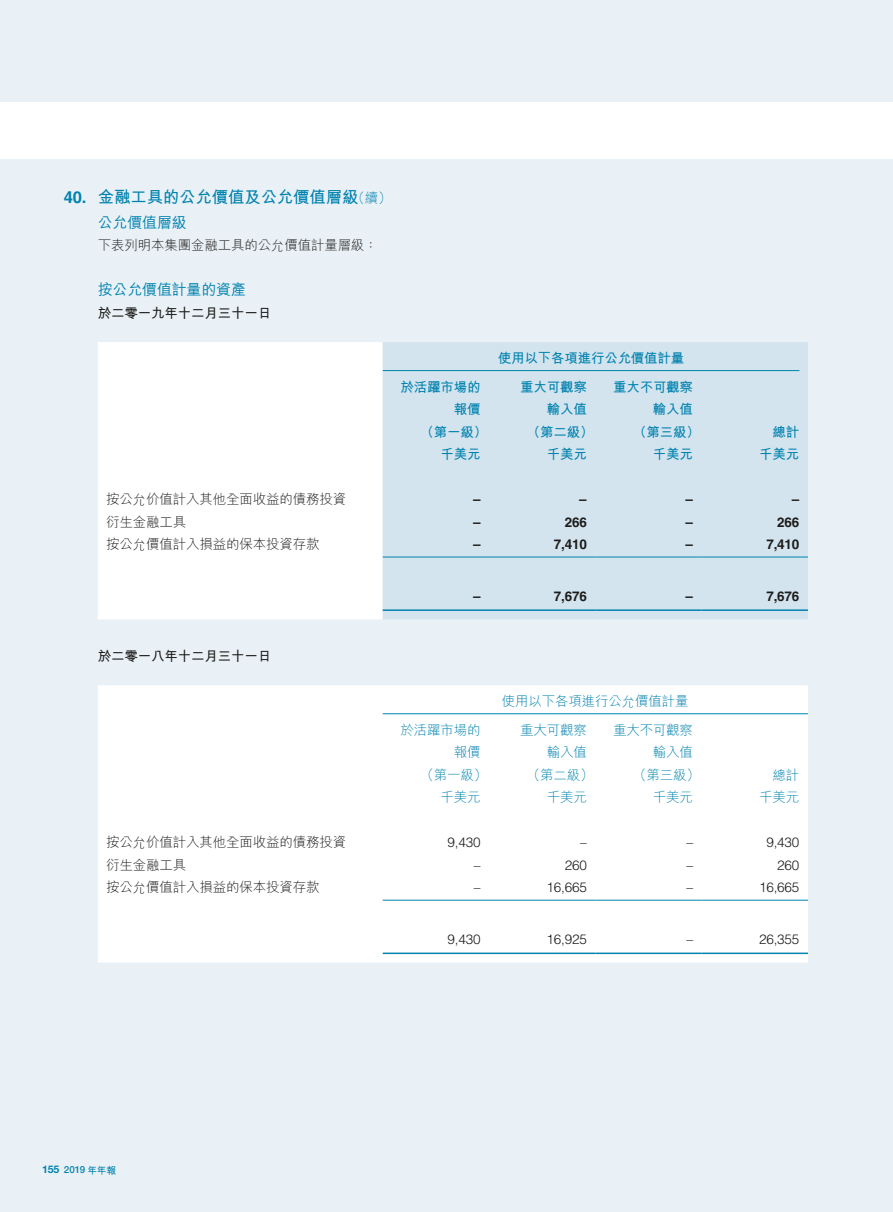
<style>
.page{position:relative;width:893px;height:1212px;background:#eaf1f6}
.page>*{position:absolute;margin:0;border:0;box-sizing:border-box;transform-origin:0 0}
.t1{font:700 16.5px "M Hei HK";letter-spacing:-.015em;color:#0082af}
.t2{font:700 16.5px "Helvetica LT Std";color:#0082af}
.t3{font:500 15px "M Hei HK";letter-spacing:-.015em;color:#0082af}
.t4{font:300 13.5px "M Hei HK";letter-spacing:-.015em;color:#1c1c1b}
.t5{font:300 13.5px/22.5px "M Hei HK";letter-spacing:-.015em;color:#0082af;text-align:right}
.t6{font:700 13.5px/22.5px "M Hei HK";letter-spacing:-.015em;color:#0082af;text-align:right}
.t7{font:300 13.5px "Helvetica LT Std";letter-spacing:-.015em;color:#1c1c1b}
.t8{font:700 13.5px "Helvetica LT Std";letter-spacing:-.015em;color:#1c1c1b}
.t9{font:700 13.5px "M Hei HK";letter-spacing:-.015em;color:#1c1c1b}
.t10{font:500 9.75px "Helvetica Neue LT Std";color:#0082af}
.s1{font-weight:700;font-size:10.5px}
.s2{font-family:"M Hei HK";font-weight:700}
</style>
<div class="page">
<div style="left:0;top:102px;width:893px;height:56px;background:#fff"></div>
<div style="left:98px;top:342px;width:285px;height:277px;background:#fff"></div>
<div style="left:383px;top:342px;width:425px;height:277px;background:#d4e4ee"></div>
<hr style="left:383px;top:370px;width:416px;height:1px;background:#0082af">
<hr style="left:383px;top:557px;width:106px;height:1px;background:#0082af">
<hr style="left:489px;top:557px;width:106px;height:1px;background:#0082af">
<hr style="left:595px;top:557px;width:107px;height:1px;background:#0082af">
<hr style="left:702px;top:557px;width:106px;height:1px;background:#0082af">
<hr style="left:383px;top:609px;width:106px;height:2px;background:#0082af">
<hr style="left:489px;top:609px;width:106px;height:2px;background:#0082af">
<hr style="left:595px;top:609px;width:107px;height:2px;background:#0082af">
<hr style="left:702px;top:609px;width:106px;height:2px;background:#0082af">
<div style="left:98px;top:685px;width:710px;height:277px;background:#fff"></div>
<hr style="left:383px;top:713px;width:425px;height:1px;background:#0082af">
<hr style="left:383px;top:900px;width:106px;height:1px;background:#0082af">
<hr style="left:489px;top:900px;width:106px;height:1px;background:#0082af">
<hr style="left:595px;top:900px;width:107px;height:1px;background:#0082af">
<hr style="left:702px;top:900px;width:106px;height:1px;background:#0082af">
<hr style="left:383px;top:952px;width:106px;height:2px;background:#0082af">
<hr style="left:489px;top:952px;width:106px;height:2px;background:#0082af">
<hr style="left:595px;top:952px;width:107px;height:2px;background:#0082af">
<hr style="left:702px;top:952px;width:106px;height:2px;background:#0082af">
<p class="t2" style="left:64px;top:187px;width:24px">40.</p>
<p class="t1" style="left:98px;top:185px;width:262px">金融工具的公允價值及公允價值層級</p>
<p class="t5" style="left:352px;top:186px;width:42px">（續(</p>
<p class="t3" style="left:98px;top:211px;width:91px">公允價值層級</p>
<p class="t4" style="left:98px;top:236px;width:281px">下表列明本集團金融工具的公允價值計量層級：</p>
<p class="t3" style="left:98px;top:279px;width:150px">按公允價值計量的資產</p>
<p class="t9" style="left:98px;top:303px;width:175px">於二零一九年十二月三十一日</p>
<p class="t4" style="left:106px;top:490px;width:242px">按公允价值計入其他全面收益的債務投資</p>
<p class="t4" style="left:106px;top:512px;width:82px">衍生金融工具</p>
<p class="t4" style="left:106px;top:535px;width:215px">按公允價值計入損益的保本投資存款</p>
<p class="t6" style="left:400px;top:374px;width:82px">於活躍市場的</p>
<p class="t6" style="left:454px;top:397px;width:28px">報價</p>
<p class="t6" style="left:420px;top:419px;width:68px">（第一級(</p>
<p class="t6" style="left:440px;top:442px;width:42px">千美元</p>
<p class="t8" style="left:473px;top:491px;width:9px">–</p>
<p class="t8" style="left:473px;top:514px;width:9px">–</p>
<p class="t8" style="left:473px;top:536px;width:9px">–</p>
<p class="t8" style="left:473px;top:588px;width:9px">–</p>
<p class="t6" style="left:498px;top:346px;width:188px">使用以下各項進行公允價值計量</p>
<p class="t6" style="left:520px;top:375px;width:68px">重大可觀察</p>
<p class="t6" style="left:547px;top:397px;width:42px">輸入值</p>
<p class="t6" style="left:527px;top:420px;width:68px">（第二級(</p>
<p class="t6" style="left:613px;top:375px;width:82px">重大不可觀察輸入值</p>
<p class="t6" style="left:633px;top:420px;width:68px">（第三級）</p>
<p class="t6" style="left:547px;top:442px;width:42px">千美元</p>
<p class="t6" style="left:653px;top:442px;width:42px">千美元</p>
<p class="t8" style="left:579px;top:491px;width:9px">–</p>
<p class="t8" style="left:686px;top:491px;width:9px">–</p>
<p class="t8" style="left:565px;top:514px;width:24px">266</p>
<p class="t8" style="left:686px;top:514px;width:9px">–</p>
<p class="t8" style="left:554px;top:536px;width:35px">7,410</p>
<p class="t8" style="left:686px;top:536px;width:9px">–</p>
<p class="t8" style="left:554px;top:588px;width:35px">7,676</p>
<p class="t8" style="left:686px;top:588px;width:9px">–</p>
<p class="t9" style="left:98px;top:646px;width:175px">於二零一八年十二月三十一日</p>
<p class="t5" style="left:502px;top:689px;width:188px">使用以下各項進行公允價值計量</p>
<p class="t5" style="left:400px;top:718px;width:82px">於活躍市場的</p>
<p class="t5" style="left:454px;top:741px;width:28px">報價</p>
<p class="t5" style="left:420px;top:763px;width:68px">（第一級(</p>
<p class="t5" style="left:520px;top:718px;width:68px">重大可觀察</p>
<p class="t5" style="left:547px;top:741px;width:42px">輸入值</p>
<p class="t5" style="left:527px;top:763px;width:68px">（第二級(</p>
<p class="t5" style="left:613px;top:718px;width:82px">重大不可觀察輸入值</p>
<p class="t5" style="left:633px;top:763px;width:68px">（第三級）</p>
<p class="t5" style="left:440px;top:786px;width:42px">千美元</p>
<p class="t5" style="left:547px;top:786px;width:42px">千美元</p>
<p class="t5" style="left:653px;top:786px;width:42px">千美元</p>
<p class="t4" style="left:106px;top:833px;width:242px">按公允价值計入其他全面收益的債務投資</p>
<p class="t7" style="left:447px;top:834px;width:35px">9,430</p>
<p class="t7" style="left:580px;top:834px;width:8px">–</p>
<p class="t7" style="left:686px;top:834px;width:8px">–</p>
<p class="t4" style="left:106px;top:855px;width:82px">衍生金融工具</p>
<p class="t7" style="left:474px;top:857px;width:8px">–</p>
<p class="t7" style="left:565px;top:857px;width:24px">260</p>
<p class="t7" style="left:686px;top:857px;width:8px">–</p>
<p class="t4" style="left:106px;top:878px;width:215px">按公允價值計入損益的保本投資存款</p>
<p class="t7" style="left:474px;top:879px;width:8px">–</p>
<p class="t7" style="left:546px;top:879px;width:42px">16,665</p>
<p class="t7" style="left:686px;top:879px;width:8px">–</p>
<p class="t7" style="left:447px;top:930px;width:35px">9,430</p>
<p class="t7" style="left:546px;top:930px;width:42px">16,925</p>
<p class="t7" style="left:686px;top:930px;width:8px">–</p>
<p class="t6" style="left:773px;top:420px;width:28px">總計</p>
<p class="t6" style="left:759px;top:442px;width:42px">千美元</p>
<p class="t8" style="left:792px;top:491px;width:9px">–</p>
<p class="t8" style="left:777px;top:514px;width:24px">266</p>
<p class="t8" style="left:766px;top:536px;width:35px">7,410</p>
<p class="t8" style="left:766px;top:588px;width:35px">7,676</p>
<p class="t5" style="left:773px;top:763px;width:28px">總計</p>
<p class="t5" style="left:759px;top:786px;width:42px">千美元</p>
<p class="t7" style="left:766px;top:834px;width:35px">9,430</p>
<p class="t7" style="left:777px;top:857px;width:24px">260</p>
<p class="t7" style="left:759px;top:879px;width:42px">16,665</p>
<p class="t7" style="left:759px;top:930px;width:42px">26,355</p>
<p class="t10" style="left:42px;top:1164px;width:76px"><span class="s1">155</span> 2019 <span class="s2">年年報</span></p>
</div>
